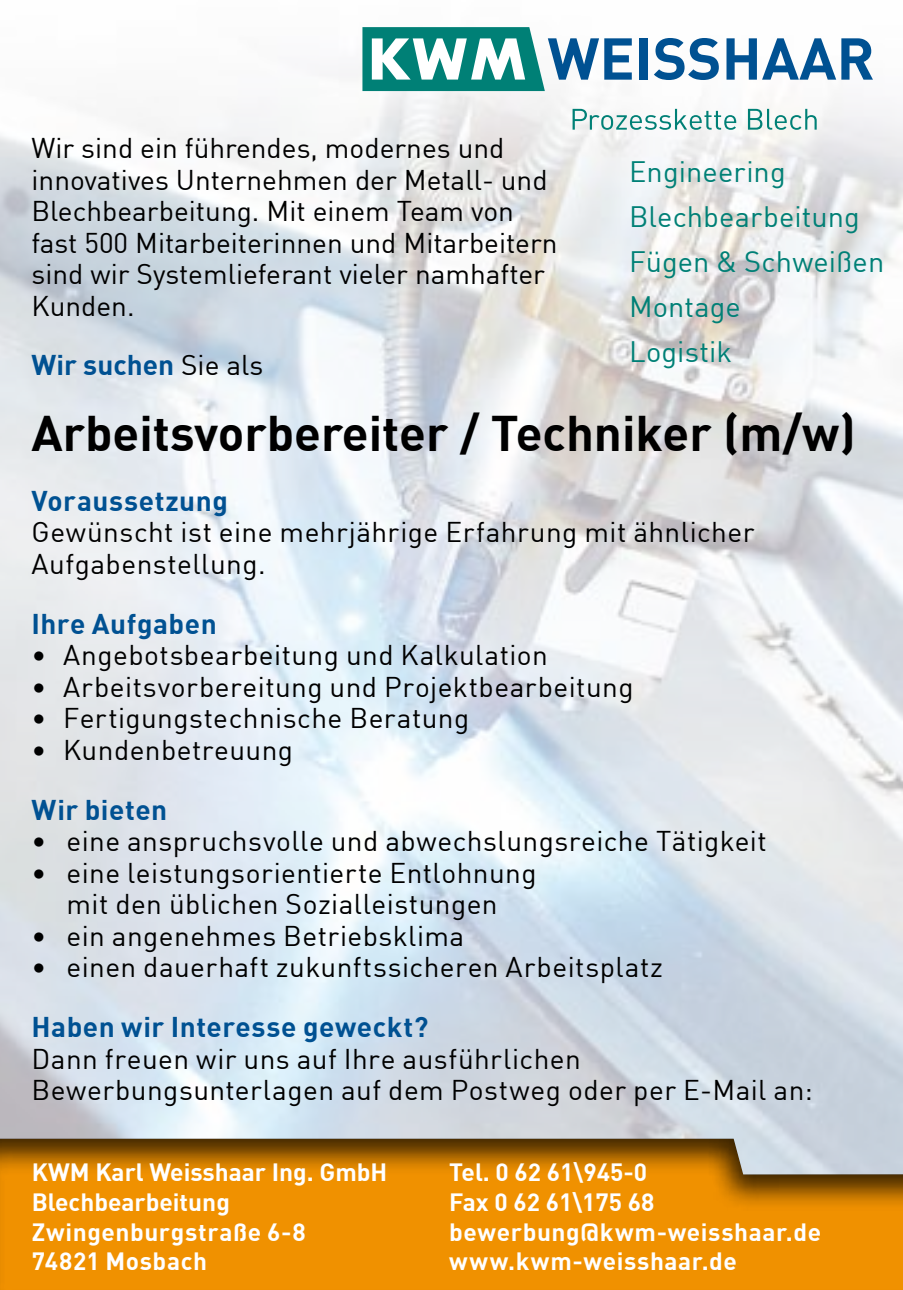
<style>
.page{position:relative;width:903px;height:1290px;background:#fff}
.page>*{position:absolute;margin:0;border:0;box-sizing:border-box;transform-origin:0 0}
.t1{font:700 49px "DIN";color:#000}
.t2{font:29.05px/45.1px "DIN";letter-spacing:.005em;color:#008076}
.t3{font:28px/31.5px "DIN";letter-spacing:.015em;color:#000}
.t4{font:700 28px "DIN";letter-spacing:.015em;color:#005192}
.t5{font:700 24.5px/29.8px "DIN";letter-spacing:.02em;color:#fff}
.t6{font:700 24.5px/29.8px "DIN";color:#fff}
.s1{font-weight:400;color:#000}
</style>
<div class="page">
<img style="left:0;top:38px;width:903px;height:1082px">
<div style="left:0;top:1120px;width:903px;height:170px;background:#000;opacity:.75"></div>
<svg style="left:362px;top:27px;width:270px;height:64px"></svg>
<div style="left:640px;top:38px;width:8px;height:42px;background:#005192"></div>
<svg style="left:654px;top:38px;width:65px;height:42px"></svg>
<svg style="left:726px;top:38px;width:147px;height:42px"></svg>
<svg style="left:572px;top:109px;width:164px;height:21px"></svg>
<svg style="left:748px;top:109px;width:69px;height:21px"></svg>
<p class="t3" style="left:32px;top:132px;width:528px">Wir sind ein führendes, modernes und innovatives Unternehmen der Metall- und Blechbearbeitung. Mit einem Team von fast 500 Mitarbeiterinnen und Mitarbeitern sind wir Systemlieferant vieler namhafter Kunden.</p>
<p class="t4" style="left:32px;top:347px;width:233px">Wir suchen <span class="s1">Sie als</span></p>
<p class="t2" style="left:629px;top:148px;width:257px">Engineering<br>Blechbearbeitung<br>Fügen &amp; Schweißen<br>Montage<br>Logistik</p>
<h1 class="t1" style="left:32px;top:401px;width:826px">Arbeitsvorbereiter / Techniker (m/w)</h1>
<p class="t4" style="left:32px;top:482px;width:198px">Voraussetzung</p>
<p class="t3" style="left:32px;top:516px;width:724px">Gewünscht ist eine mehrjährige Erfahrung mit ähnlicher<br>Aufgabenstellung.</p>
<p class="t4" style="left:32px;top:605px;width:187px">Ihre Aufgaben</p>
<p class="t3" style="left:32px;top:639px;width:518px">• Angebotsbearbeitung und Kalkulation</p>
<p class="t3" style="left:32px;top:670px;width:603px">• Arbeitsvorbereitung und Projektbearbeitung</p>
<p class="t3" style="left:32px;top:702px;width:439px">• Fertigungstechnische Beratung</p>
<p class="t3" style="left:32px;top:733px;width:263px">• Kundenbetreuung</p>
<p class="t4" style="left:32px;top:791px;width:137px">Wir bieten</p>
<p class="t3" style="left:32px;top:825px;width:737px">• eine anspruchsvolle und abwechslungsreiche Tätigkeit</p>
<p class="t3" style="left:32px;top:856px;width:506px;text-align:center">• eine leistungsorientierte Entlohnung mit den üblichen Sozialleistungen</p>
<p class="t3" style="left:32px;top:919px;width:434px">• ein angenehmes Betriebsklima</p>
<p class="t3" style="left:32px;top:951px;width:633px">• einen dauerhaft zukunftssicheren Arbeitsplatz</p>
<p class="t4" style="left:32px;top:1008px;width:398px">Haben wir Interesse geweckt?</p>
<p class="t3" style="left:32px;top:1042px;width:783px">Dann freuen wir uns auf Ihre ausführlichen<br>Bewerbungsunterlagen auf dem Postweg oder per E-Mail an:</p>
<p class="t6" style="left:32px;top:1156px;width:357px">KWM Karl Weisshaar Ing. GmbH<br>Blechbearbeitung<br>Zwingenburgstraße 6-8<br>74821 Mosbach</p>
<p class="t5" style="left:449px;top:1156px;width:373px">Tel. 0 62 61\945-0<br>Fax 0 62 61\175 68 bewerbung@kwm-weisshaar.de www.kwm-weisshaar.de</p>
</div>
